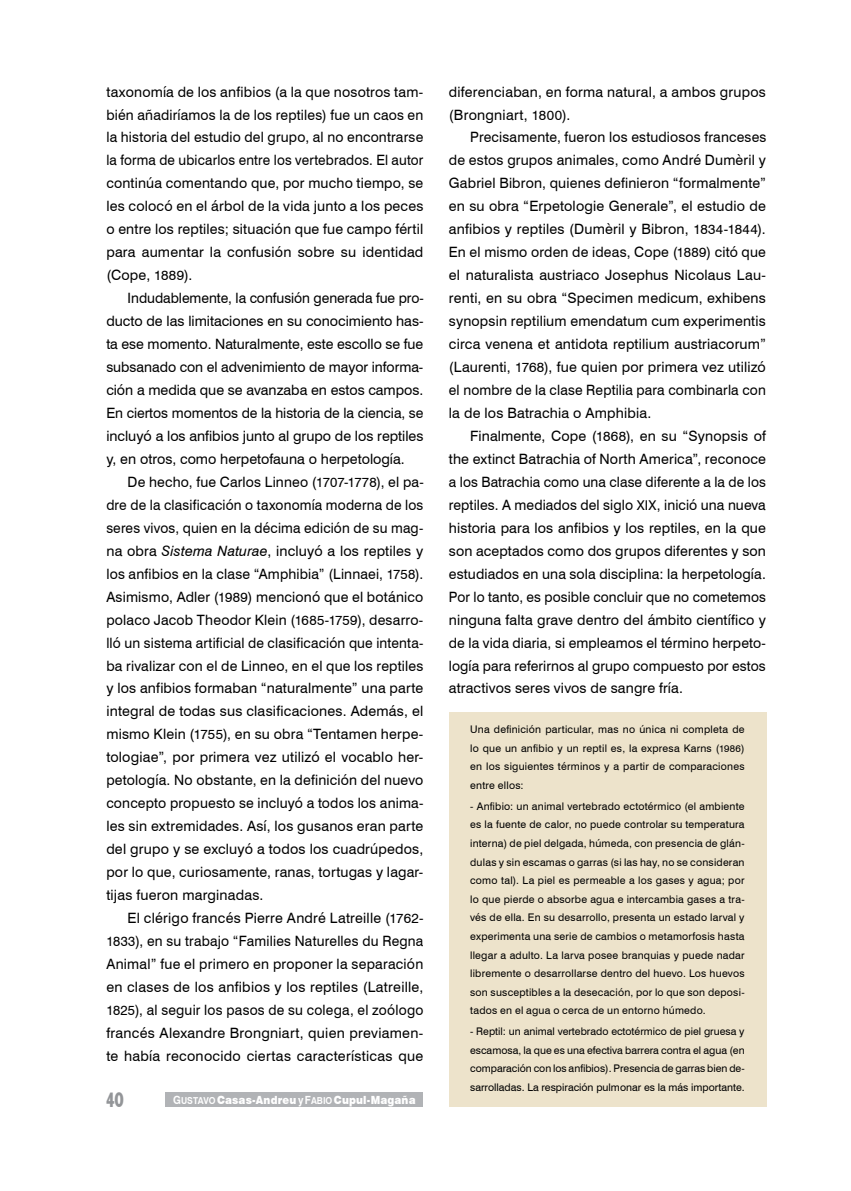
<style>
.page{position:relative;width:851px;height:1191px;background:#fff}
.page>*{position:absolute;margin:0;border:0;box-sizing:border-box;transform-origin:0 0}
.t1{font:700 condensed 21px "Humanist 521 BT Xtra";color:#939598;scale:.75 1}
.t2{font:14.25px/23px "Swiss 721 BT";letter-spacing:.015em;color:#000;text-align:justify}
.t3{font:900 11.25px "Swiss 721 BT";letter-spacing:.015em;color:#fff;scale:.9 1}
.t4{font:10.5px/18.6px "Swiss 721 BT";letter-spacing:.02em;color:#000;text-align:justify}
.s1{font-size:13.5px}
.s2{font-style:italic}
.s3{font-family:"Swiss 721 BT Bold SC850";font-weight:400}
.s4{font-family:"Swiss 721 BT Bold SC850";font-weight:400;font-size:9.6px}
.s5{font-weight:700}
.s6{font-size:9.75px}
</style>
<div class="page">
<div style="left:449px;top:712px;width:317px;height:394px;background:#ede3cb"></div>
<div style="left:165px;top:1092px;width:258px;height:14px;background:#b1b3b6"></div>
<p class="t2" style="left:106px;top:79px;width:318px">taxonomía de los anfibios (a la que nosotros tam&shy;bién añadiríamos la de los reptiles) fue un caos en la historia del estudio del grupo, al no encontrarse la forma de ubicarlos entre los vertebrados. El autor continúa comentando que, por mucho tiempo, se les colocó en el árbol de la vida junto a los peces o entre los reptiles; situación que fue campo fértil para aumentar la confusión sobre su identidad (Cope, <span class="s1">1889</span>).</p>
<p class="t2" style="left:106px;top:286px;width:319px;text-indent:21px">Indudablemente, la confusión generada fue pro&shy;ducto de las limitaciones en su conocimiento has&shy;ta ese momento. Naturalmente, este escollo se fue subsanado con el advenimiento de mayor informa&shy;ción a medida que se avanzaba en estos campos.<br>En ciertos momentos de la historia de la ciencia, se incluyó a los anfibios junto al grupo de los reptiles y, en otros, como herpetofauna o herpetología.</p>
<p class="t2" style="left:106px;top:470px;width:319px;text-indent:21px">De hecho, fue Carlos Linneo (<span class="s1">1707</span>-<span class="s1">1778</span>), el pa&shy;dre de la clasificación o taxonomía moderna de los seres vivos, quien en la décima edición de su mag&shy;na obra <span class="s2">Sistema Naturae</span>, incluyó a los reptiles y los anfibios en la clase “Amphibia” (Linnaei, <span class="s1">1758</span>).<br>Asimismo, Adler (<span class="s1">1989</span>) mencionó que el botánico polaco Jacob Theodor Klein (<span class="s1">1685</span>-<span class="s1">1759</span>), desarro&shy;lló un sistema artificial de clasificación que intenta&shy;ba rivalizar con el de Linneo, en el que los reptiles y los anfibios formaban “naturalmente” una parte integral de todas sus clasificaciones. Además, el mismo Klein (<span class="s1">1755</span>), en su obra “Tentamen herpe&shy;tologiae”, por primera vez utilizó el vocablo her&shy;petología. No obstante, en la definición del nuevo concepto propuesto se incluyó a todos los anima&shy;les sin extremidades. Así, los gusanos eran parte del grupo y se excluyó a todos los cuadrúpedos, por lo que, curiosamente, ranas, tortugas y lagar&shy;tijas fueron marginadas.</p>
<p class="t2" style="left:106px;top:906px;width:318px;text-indent:21px">El clérigo francés Pierre André Latreille (<span class="s1">1762</span>- <span class="s1">1833</span>), en su trabajo “Families Naturelles du Regna Animal” fue el primero en proponer la separación en clases de los anfibios y los reptiles (Latreille, <span class="s1">1825</span>), al seguir los pasos de su colega, el zoólogo francés Alexandre Brongniart, quien previamen&shy;te había reconocido ciertas características que</p>
<p class="t3" style="left:173px;top:1092px;width:271px"><span class="s3">G</span><span class="s4">USTAVO</span> Casas-Andreu <span class="s5">y</span> <span class="s3">F</span><span class="s4">ABIO</span> Cupul-Magaña</p>
<h1 class="t1" style="left:106px;top:1086px;width:25px">40</h1>
<p class="t2" style="left:449px;top:79px;width:318px">diferenciaban, en forma natural, a ambos grupos (Brongniart, <span class="s1">1800</span>).</p>
<p class="t2" style="left:449px;top:125px;width:319px;text-indent:21px">Precisamente, fueron los estudiosos franceses de estos grupos animales, como André Dumèril y Gabriel Bibron, quienes definieron “formalmente” en su obra “Erpetologie Generale”, el estudio de anfibios y reptiles (Dumèril y Bibron, <span class="s1">1834</span>-<span class="s1">1844</span>).<br>En el mismo orden de ideas, Cope (<span class="s1">1889</span>) citó que el naturalista austriaco Josephus Nicolaus Lau&shy;renti, en su obra “Specimen medicum, exhibens synopsin reptilium emendatum cum experimentis circa venena et antidota reptilium austriacorum” (Laurenti, <span class="s1">1768</span>), fue quien por primera vez utilizó el nombre de la clase Reptilia para combinarla con la de los Batrachia o Amphibia.</p>
<p class="t2" style="left:449px;top:424px;width:318px;text-indent:21px">Finalmente, Cope (<span class="s1">1868</span>), en su “Synopsis of the extinct Batrachia of North America”, reconoce a los Batrachia como una clase diferente a la de los reptiles. A mediados del siglo <span class="s1">XIX</span>, inició una nueva historia para los anfibios y los reptiles, en la que son aceptados como dos grupos diferentes y son estudiados en una sola disciplina: la herpetología.<br>Por lo tanto, es posible concluir que no cometemos ninguna falta grave dentro del ámbito científico y de la vida diaria, si empleamos el término herpeto&shy;logía para referirnos al grupo compuesto por estos atractivos seres vivos de sangre fría.</p>
<p class="t4" style="left:470px;top:720px;width:276px">Una definición particular, mas no única ni completa de lo que un anfibio y un reptil es, la expresa Karns (<span class="s6">1986</span>) en los siguientes términos y a partir de comparaciones entre ellos:</p>
<p class="t4" style="left:470px;top:796px;width:276px">- Anfibio: un animal vertebrado ectotérmico (el ambiente es la fuente de calor, no puede controlar su temperatura interna) de piel delgada, húmeda, con presencia de glán&shy;dulas y sin escamas o garras (si las hay, no se consideran como tal). La piel es permeable a los gases y agua; por lo que pierde o absorbe agua e intercambia gases a tra&shy;vés de ella. En su desarrollo, presenta un estado larval y experimenta una serie de cambios o metamorfosis hasta llegar a adulto. La larva posee branquias y puede nadar libremente o desarrollarse dentro del huevo. Los huevos son susceptibles a la desecación, por lo que son deposi&shy;tados en el agua o cerca de un entorno húmedo.</p>
<p class="t4" style="left:470px;top:1021px;width:276px">- Reptil: un animal vertebrado ectotérmico de piel gruesa y escamosa, la que es una efectiva barrera contra el agua (en comparación con los anfibios). Presencia de garras bien de&shy;sarrolladas. La respiración pulmonar es la más importante.</p>
</div>
